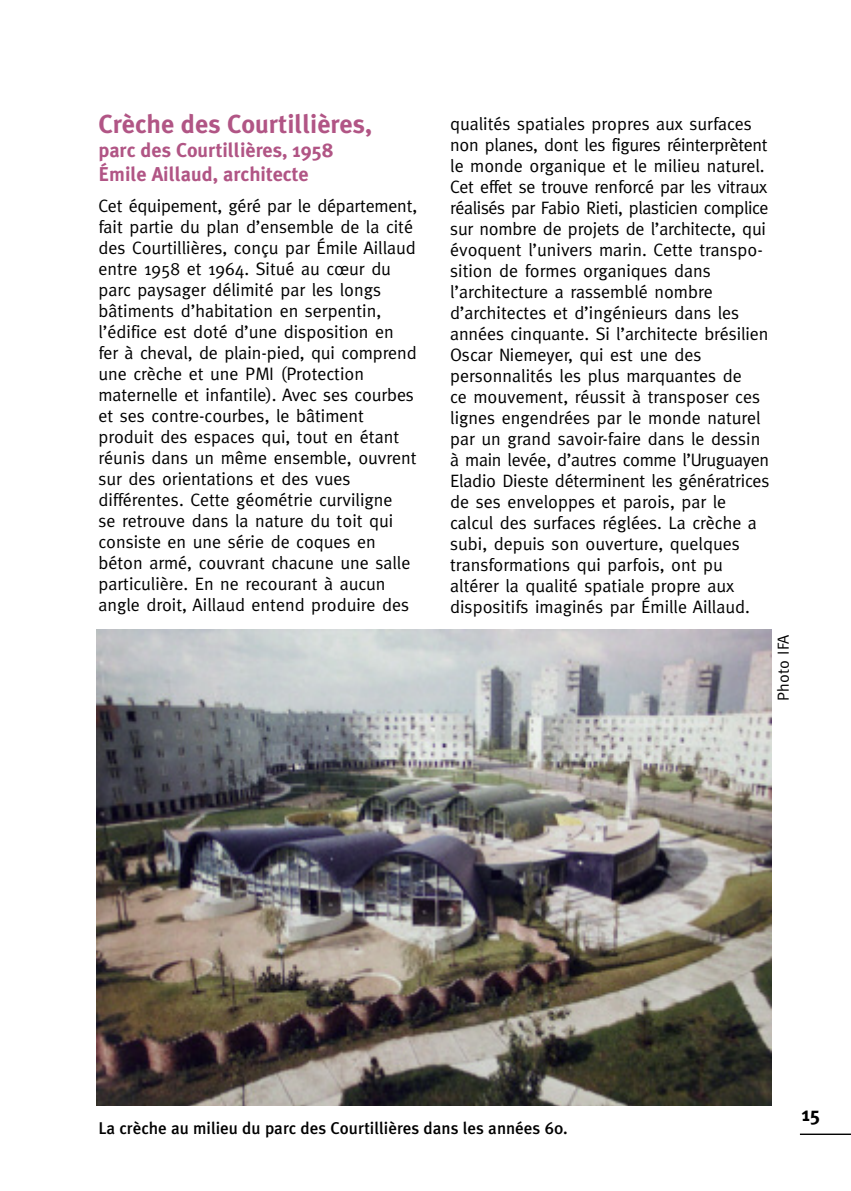
<style>
.page{position:relative;width:851px;height:1191px;background:#fff}
.page>*{position:absolute;margin:0;border:0;box-sizing:border-box;transform-origin:0 0}
.t1{font:700 26px "Meta Plus";color:#b15585}
.t2{font:700 20px/24px "Meta Plus";color:#b15585}
.t3{font:700 20px "Meta Plus";color:#000}
.t4{font:18px/21px "Meta";color:#000}
.t5{font:500 17px "Meta Plus";color:#000}
.t6{font:16px "Meta";color:#000}
</style>
<div class="page">
<hr style="left:799px;top:1133px;width:51px;height:2px;background:#000">
<img style="left:96px;top:629px;width:675px;height:477px">
<h1 class="t1" style="left:98px;top:109px;width:275px">Crèche des Courtillières,</h1>
<p class="t2" style="left:98px;top:138px;width:237px">parc des Courtillières, 1958<br>Émile Aillaud, architecte</p>
<p class="t4" style="left:98px;top:195px;width:320px">Cet équipement, géré par le département, fait partie du plan d’ensemble de la cité des Courtillières, conçu par Émile Aillaud entre 1958 et 1964. Situé au cœur du parc paysager délimité par les longs bâtiments d’habitation en serpentin, l’édifice est doté d’une disposition en fer à cheval, de plain-pied, qui comprend une crèche et une PMI (Protection maternelle et infantile). Avec ses courbes et ses contre-courbes, le bâtiment produit des espaces qui, tout en étant réunis dans un même ensemble, ouvrent sur des orientations et des vues différentes. Cette géométrie curviligne<br>se retrouve dans la nature du toit qui consiste en une série de coques en béton armé, couvrant chacune une salle particulière. En ne recourant à aucun angle droit, Aillaud entend produire des</p>
<p class="t4" style="left:450px;top:113px;width:320px">qualités spatiales propres aux surfaces non planes, dont les figures réinterprètent le monde organique et le milieu naturel.<br>Cet effet se trouve renforcé par les vitraux réalisés par Fabio Rieti, plasticien complice sur nombre de projets de l’architecte, qui évoquent l’univers marin. Cette transpo&shy;sition de formes organiques dans l’architecture a rassemblé nombre d’architectes et d’ingénieurs dans les années cinquante. Si l’architecte brésilien Oscar Niemeyer, qui est une des personnalités les plus marquantes de<br>ce mouvement, réussit à transposer ces lignes engendrées par le monde naturel par un grand savoir-faire dans le dessin à main levée, d’autres comme l’Uruguayen Eladio Dieste déterminent les génératrices de ses enveloppes et parois, par le calcul des surfaces réglées. La crèche a subi, depuis son ouverture, quelques transformations qui parfois, ont pu altérer la qualité spatiale propre aux dispositifs imaginés par Émille Aillaud.</p>
<p class="t6" style="left:774px;top:701px;width:68px;rotate:-90deg">Photo IFA</p>
<p class="t5" style="left:98px;top:1118px;width:471px">La crèche au milieu du parc des Courtillières dans les années 60.</p>
<p class="t3" style="left:801px;top:1102px;width:20px">15</p>
</div>
